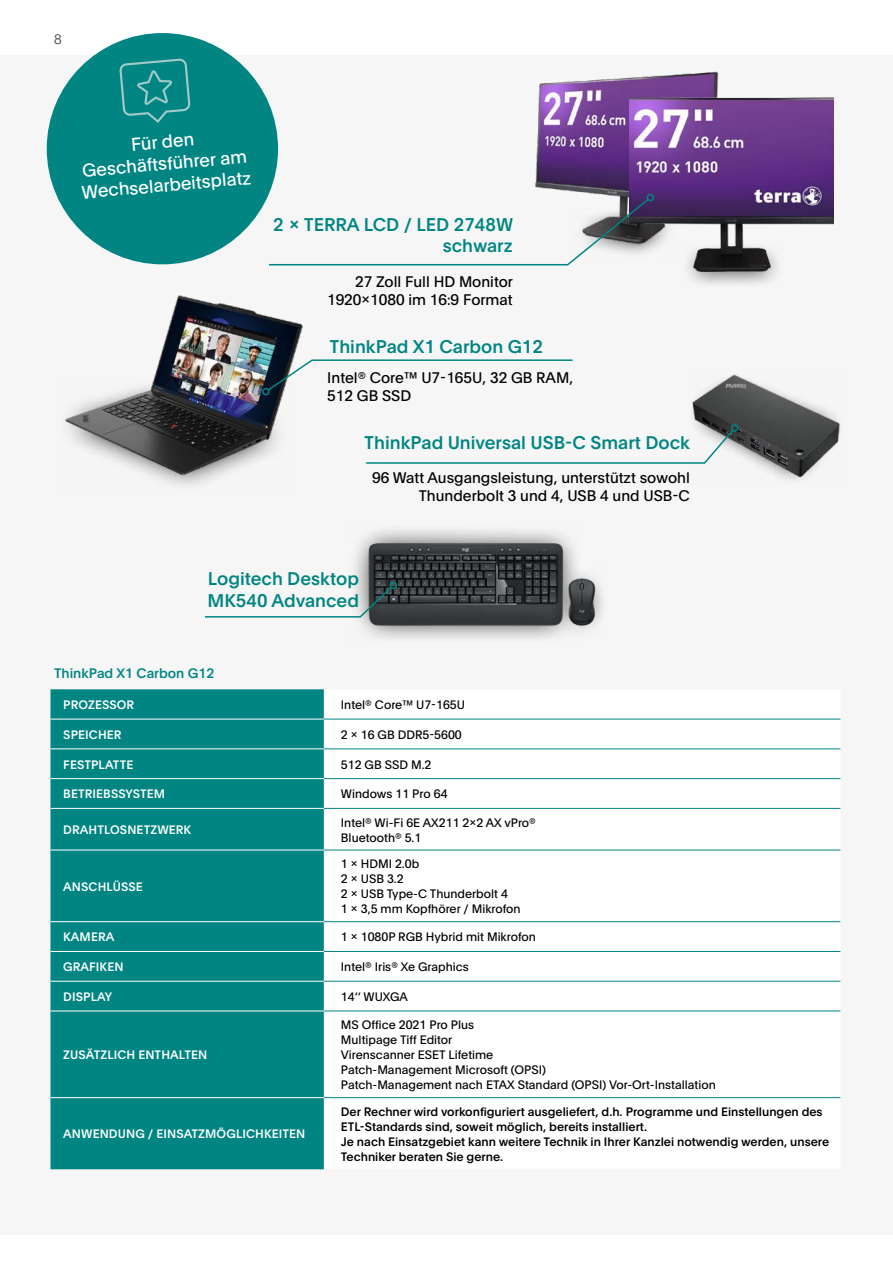
<style>
.page{position:relative;width:893px;height:1263px;background:#fff}
.page>*{position:absolute;margin:0;border:0;box-sizing:border-box;transform-origin:0 0}
.t1{font:500 18px/21.6px "Plain";color:#008582;text-align:right}
.t2{font:18px/21.6px "Plain";color:#fff;text-align:center}
.t3{font:15px/18px "Plain";color:#000;text-align:right}
.t4{font:500 13.5px "Plain";color:#008582}
.t5{font:300 13.5px "Plain";color:#565656}
.t6{font:12px/15px "Plain";color:#000}
.t7{font:500 12px/15px "Plain";color:#000}
.t8{font:500 12px "Plain";letter-spacing:.01em;color:#fff}
</style>
<div class="page">
<div style="left:0;top:55px;width:893px;height:1179px;background:#f6f6f6"></div>
<svg style="left:366px;top:530px;width:196px;height:109px;fill:#e0e0e0"></svg>
<div style="left:554px;top:566px;width:54px;height:73px;background:#f3f3f3"></div>
<img style="left:65px;top:295px;width:238px;height:184px">
<img style="left:359px;top:536px;width:243px;height:94px">
<img style="left:769px;top:412px;width:72px;height:68px">
<div style="left:681px;top:243px;width:103px;height:45px;background:#f2f2f2"></div>
<img style="left:535px;top:71px;width:184px;height:126px">
<img style="left:630px;top:79px;width:204px;height:204px">
<div style="left:47px;top:33px;width:231px;height:231px;background:#008582;border-radius:50%"></div>
<svg style="left:119px;top:58px;width:72px;height:65px"></svg>
<div style="left:50px;top:689px;width:274px;height:480px;background:#008582"></div>
<div style="left:324px;top:718px;width:516px;height:381px;background:#fff"></div>
<hr style="left:50px;top:719px;width:274px;height:1px;background:#fff">
<hr style="left:50px;top:749px;width:274px;height:1px;background:#fff">
<hr style="left:50px;top:778px;width:274px;height:1px;background:#fff">
<hr style="left:50px;top:808px;width:274px;height:1px;background:#fff">
<hr style="left:50px;top:850px;width:274px;height:1px;background:#fff">
<hr style="left:50px;top:921px;width:274px;height:1px;background:#fff">
<hr style="left:50px;top:951px;width:274px;height:1px;background:#fff">
<hr style="left:50px;top:981px;width:274px;height:1px;background:#fff">
<hr style="left:50px;top:1011px;width:274px;height:1px;background:#fff">
<hr style="left:50px;top:1097px;width:274px;height:1px;background:#fff">
<hr style="left:324px;top:719px;width:516px;height:1px;background:#008582">
<hr style="left:324px;top:749px;width:516px;height:1px;background:#008582">
<hr style="left:324px;top:778px;width:516px;height:1px;background:#008582">
<hr style="left:324px;top:808px;width:516px;height:1px;background:#008582">
<hr style="left:324px;top:850px;width:516px;height:1px;background:#008582">
<hr style="left:324px;top:921px;width:516px;height:1px;background:#008582">
<hr style="left:324px;top:951px;width:516px;height:1px;background:#008582">
<hr style="left:324px;top:981px;width:516px;height:1px;background:#008582">
<hr style="left:324px;top:1011px;width:516px;height:1px;background:#008582">
<hr style="left:324px;top:1097px;width:516px;height:1px;background:#008582">
<svg style="left:205px;top:548px;width:353px;height:73px"></svg>
<div style="left:389px;top:582px;width:8px;height:7px;border:2px solid #008582;border-radius:50%"></div>
<svg style="left:267px;top:197px;width:395px;height:69px"></svg>
<div style="left:647px;top:194px;width:7px;height:7px;border:2px solid #008582;border-radius:50%"></div>
<svg style="left:75px;top:359px;width:754px;height:111px"></svg>
<div style="left:731px;top:424px;width:7px;height:8px;border:2px solid #008582;border-radius:50%"></div>
<p class="t5" style="left:54px;top:29px;width:9px">8</p>
<h1 class="t2" style="left:77px;top:138px;width:172px;rotate:-5deg">Für den<br>Geschäftsführer am<br>Wechselarbeitsplatz</h1>
<h1 class="t1" style="left:273px;top:213px;width:242px">2 x TERRA LCD / LED 2748W schwarz</h1>
<p class="t3" style="left:327px;top:272px;width:187px">27 Zoll Full HD Monitor<br>1920x1080 im 16:9 Format</p>
<h1 class="t1" style="left:329px;top:335px;width:215px">ThinkPad X1 Carbon G12</h1>
<p class="t3" style="left:327px;top:368px;width:247px;text-align:left">Intel® Core™ U7-165U, 32 GB RAM,<br>512 GB SSD</p>
<h1 class="t1" style="left:364px;top:431px;width:327px">ThinkPad Universal USB-C Smart Dock</h1>
<p class="t3" style="left:372px;top:468px;width:319px">96 Watt Ausgangsleistung, unterstützt sowohl<br>Thunderbolt 3 und 4, USB 4 und USB-C</p>
<h1 class="t1" style="left:208px;top:567px;width:153px;text-align:left">Logitech Desktop<br>MK540 Advanced</h1>
<p class="t4" style="left:54px;top:664px;width:162px">ThinkPad X1 Carbon G12</p>
<p class="t8" style="left:63px;top:696px;width:72px">PROZESSOR</p>
<p class="t6" style="left:341px;top:697px;width:126px">Intel® Core™ U7-165U</p>
<p class="t8" style="left:63px;top:726px;width:60px">SPEICHER</p>
<p class="t6" style="left:341px;top:726px;width:122px">2 x 16 GB DDR5-5600</p>
<p class="t8" style="left:63px;top:756px;width:72px">FESTPLATTE</p>
<p class="t6" style="left:341px;top:756px;width:92px">512 GB SSD M.2</p>
<p class="t8" style="left:63px;top:785px;width:103px">BETRIEBSSYSTEM</p>
<p class="t6" style="left:341px;top:786px;width:108px">Windows 11 Pro 64</p>
<p class="t8" style="left:63px;top:821px;width:129px">DRAHTLOSNETZWERK</p>
<p class="t6" style="left:341px;top:814px;width:197px">Intel® Wi-Fi 6E AX211 2x2 AX vPro®<br>Bluetooth® 5.1</p>
<p class="t8" style="left:63px;top:878px;width:81px">ANSCHLÜSSE</p>
<p class="t6" style="left:341px;top:856px;width:181px">1 x HDMI 2.0b<br>2 x USB 3.2<br>2 x USB Type-C Thunderbolt 4<br>1 x 3,5 mm Kopfhörer / Mikrofon</p>
<p class="t8" style="left:63px;top:928px;width:53px">KAMERA</p>
<p class="t6" style="left:341px;top:929px;width:197px">1 x 1080P RGB Hybrid mit Mikrofon</p>
<p class="t8" style="left:63px;top:958px;width:62px">GRAFIKEN</p>
<p class="t6" style="left:341px;top:959px;width:129px">Intel® Iris® Xe Graphics</p>
<p class="t8" style="left:63px;top:988px;width:50px">DISPLAY</p>
<p class="t6" style="left:341px;top:988px;width:69px">14‘‘ WUXGA</p>
<p class="t8" style="left:63px;top:1046px;width:146px">ZUSÄTZLICH ENTHALTEN</p>
<p class="t8" style="left:63px;top:1125px;width:244px">ANWENDUNG / EINSATZMÖGLICHKEITEN</p>
<p class="t6" style="left:341px;top:1017px;width:376px">MS Office 2021 Pro Plus<br>Multipage Tiff Editor<br>Virenscanner ESET Lifetime<br>Patch-Management Microsoft (OPSI)<br>Patch-Management nach ETAX Standard (OPSI) Vor-Ort-Installation</p>
<p class="t7" style="left:341px;top:1103px;width:490px">Der Rechner wird vorkonfiguriert ausgeliefert, d.h. Programme und Einstellungen des ETL-Standards sind, soweit möglich, bereits installiert.<br>Je nach Einsatzgebiet kann weitere Technik in Ihrer Kanzlei notwendig werden, unsere Techniker beraten Sie gerne.</p>
</div>
